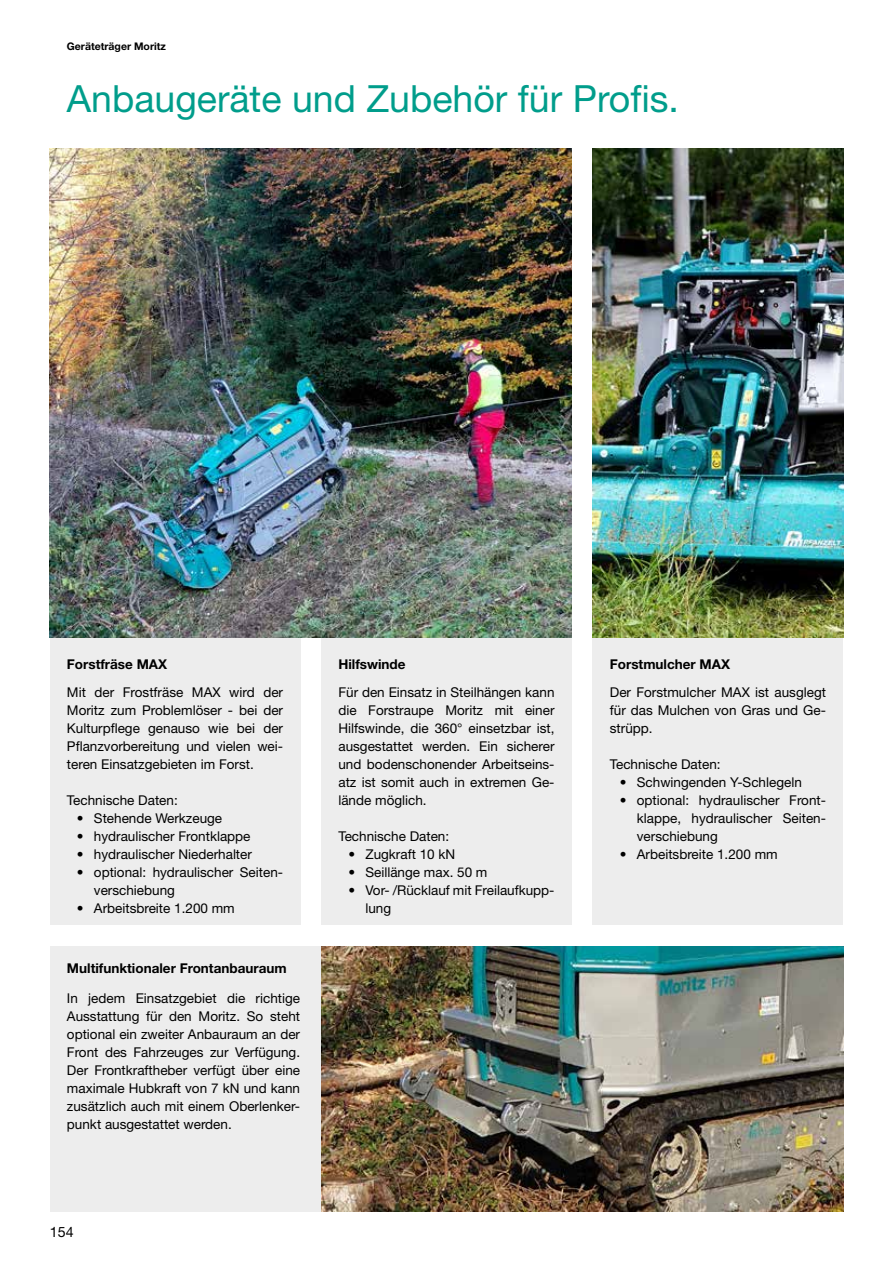
<style>
.page{position:relative;width:893px;height:1263px;background:#fff}
.page>*{position:absolute;margin:0;border:0;box-sizing:border-box;transform-origin:0 0}
.t1{font:37.5px "Helvetica Neue LT Pro";color:#009d8b}
.t2{font:14.25px "Helvetica Neue LT Pro";color:#000}
.t3{font:13.5px/18px "Helvetica Neue LT Pro";color:#000;text-align:justify}
.t4{font:700 13.5px "Helvetica Neue LT Pro";color:#000}
.t5{font:700 10.5px "Helvetica Neue LT Pro";color:#000}
</style>
<div class="page">
<div style="left:50px;top:638px;width:250px;height:287px;background:#ededed"></div>
<div style="left:593px;top:638px;width:250px;height:287px;background:#ededed"></div>
<div style="left:321px;top:638px;width:251px;height:287px;background:#ededed"></div>
<img style="left:50px;top:149px;width:522px;height:489px">
<img style="left:593px;top:149px;width:250px;height:489px">
<div style="left:50px;top:946px;width:288px;height:266px;background:#ededed"></div>
<img style="left:321px;top:946px;width:522px;height:266px">
<p class="t5" style="left:67px;top:40px;width:100px">Geräteträger Moritz</p>
<h1 class="t1" style="left:67px;top:75px;width:613px">Anbaugeräte und Zubehör für Profis.</h1>
<p class="t4" style="left:67px;top:655px;width:102px">Forstfräse MAX</p>
<p class="t3" style="left:67px;top:683px;width:218px">Mit der Frostfräse MAX wird der Moritz zum Problemlöser - bei der Kulturpflege genauso wie bei der Pflanzvorbereitung und vielen wei&shy;teren Einsatzgebieten im Forst.</p>
<p class="t3" style="left:67px;top:791px;width:112px">Technische Daten:</p>
<p class="t3" style="left:77px;top:809px;width:147px">• Stehende Werkzeuge</p>
<p class="t3" style="left:77px;top:827px;width:175px">• hydraulischer Frontklappe</p>
<p class="t3" style="left:77px;top:845px;width:177px">• hydraulischer Niederhalter</p>
<p class="t3" style="left:94px;top:863px;width:191px;text-indent:-17px">• optional: hydraulischer Seiten&shy;verschiebung</p>
<p class="t3" style="left:77px;top:899px;width:159px">• Arbeitsbreite 1.200 mm</p>
<p class="t4" style="left:67px;top:959px;width:221px">Multifunktionaler Frontanbauraum</p>
<p class="t3" style="left:67px;top:989px;width:235px">In jedem Einsatzgebiet die richtige Ausstattung für den Moritz. So steht optional ein zweiter Anbauraum an der Front des Fahrzeuges zur Verfügung.<br>Der Frontkraftheber verfügt über eine maximale Hubkraft von 7 kN und kann zusätzlich auch mit einem Oberlenker&shy;punkt ausgestattet werden.</p>
<p class="t2" style="left:50px;top:1223px;width:25px">154</p>
<p class="t4" style="left:338px;top:655px;width:69px">Hilfswinde</p>
<p class="t3" style="left:338px;top:683px;width:218px">Für den Einsatz in Steilhängen kann die Forstraupe Moritz mit einer Hilfswinde, die 360° einsetzbar ist, ausgestattet werden. Ein sicherer und bodenschonender Arbeitseins&shy;atz ist somit auch in extremen Ge&shy;lände möglich.</p>
<p class="t3" style="left:338px;top:827px;width:112px">Technische Daten:</p>
<p class="t3" style="left:348px;top:845px;width:108px">• Zugkraft 10 kN</p>
<p class="t3" style="left:348px;top:863px;width:141px">• Seillänge max. 50 m</p>
<p class="t3" style="left:365px;top:881px;width:191px;text-indent:-17px">• Vor- /Rücklauf mit Freilaufkupp&shy;lung</p>
<p class="t4" style="left:610px;top:655px;width:122px">Forstmulcher MAX</p>
<p class="t3" style="left:610px;top:683px;width:218px">Der Forstmulcher MAX ist ausglegt für das Mulchen von Gras und Ge&shy;strüpp.</p>
<p class="t3" style="left:610px;top:755px;width:112px">Technische Daten:</p>
<p class="t3" style="left:620px;top:773px;width:184px">• Schwingenden Y-Schlegeln</p>
<p class="t3" style="left:637px;top:791px;width:191px;text-indent:-17px">• optional: hydraulischer Front&shy;klappe, hydraulischer Seiten&shy;verschiebung</p>
<p class="t3" style="left:620px;top:845px;width:159px">• Arbeitsbreite 1.200 mm</p>
</div>
